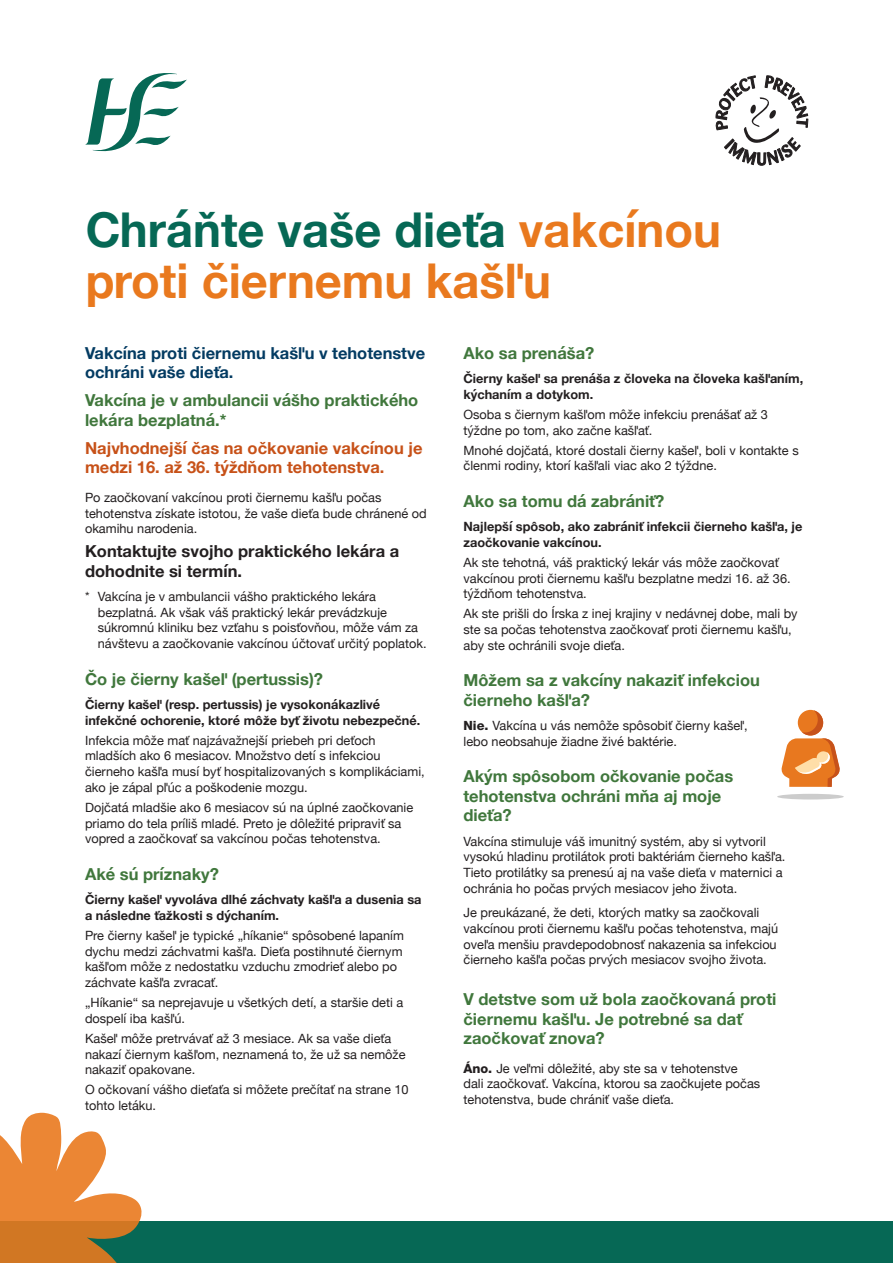
<style>
.page{position:relative;width:893px;height:1263px;background:#fff}
.page>*{position:absolute;margin:0;border:0;box-sizing:border-box;transform-origin:0 0}
.t1{font:700 48px/51px "Helvetica Neue";color:#e9791e}
.t2{font:700 16.5px/19.5px "Helvetica Neue";color:#40773c}
.t3{font:700 16.5px/19.5px "Helvetica Neue";color:#c75118}
.t4{font:700 16.5px/19.5px "Helvetica Neue";color:#033b62}
.t5{font:700 16.5px/19.5px "Helvetica Neue";color:#231f20}
.t6{font:12.75px/15.8px "Helvetica Neue";color:#231f20}
.t7{font:700 12.75px/15.8px "Helvetica Neue";color:#231f20}
.s1{color:#066855}
.s2{font-family:"Helvetica Neue LT Std";font-weight:800}
</style>
<div class="page">
<svg style="left:85px;top:73px;width:102px;height:79px"></svg>
<svg style="left:716px;top:76px;width:92px;height:90px"></svg>
<div style="left:777px;top:794px;width:67px;height:5px;background:#ccc;border-radius:50%"></div>
<svg style="left:781px;top:710px;width:59px;height:77px"></svg>
<div style="left:0;top:1221px;width:893px;height:42px;background:#066855"></div>
<svg style="left:0;top:1113px;width:142px;height:150px"></svg>
<h1 class="t1" style="left:85px;top:205px;width:638px"><span class="s1">Chráňte vaše dieťa</span> vakcínou proti čiernemu kašľu</h1>
<p class="t4" style="left:85px;top:344px;width:342px">Vakcína proti čiernemu kašľu v tehotenstve ochráni vaše dieťa.</p>
<p class="t2" style="left:85px;top:391px;width:335px">Vakcína je v ambulancii vášho praktického lekára bezplatná.*</p>
<p class="t3" style="left:85px;top:439px;width:339px">Najvhodnejší čas na očkovanie vakcínou je medzi 16. až 36. týždňom tehotenstva.</p>
<p class="t6" style="left:85px;top:490px;width:343px">Po zaočkovaní vakcínou proti čiernemu kašľu počas tehotenstva získate istotou, že vaše dieťa bude chránené od okamihu narodenia.</p>
<p class="t5" style="left:85px;top:542px;width:316px">Kontaktujte svojho praktického lekára a dohodnite si termín.</p>
<p class="t6" style="left:98px;top:589px;width:330px;text-indent:-13px">* Vakcína je v ambulancii vášho praktického lekára bezplatná. Ak však váš praktický lekár prevádzkuje súkromnú kliniku bez vzťahu s poisťovňou, môže vám za návštevu a zaočkovanie vakcínou účtovať určitý poplatok.</p>
<p class="t2" style="left:85px;top:669px;width:239px">Čo je čierny kašeľ (pertussis)?</p>
<p class="t7" style="left:85px;top:697px;width:337px">Čierny kašeľ (resp. pertussis) je vysokonákazlivé infekčné ochorenie, ktoré môže byť životu nebezpečné.</p>
<p class="t6" style="left:85px;top:733px;width:341px">Infekcia môže mať najzávažnejší priebeh pri deťoch mladších ako 6 mesiacov. Množstvo detí s infekciou čierneho kašľa musí byť hospitalizovaných s komplikáciami, ako je zápal pľúc a poškodenie mozgu.</p>
<p class="t6" style="left:85px;top:800px;width:330px">Dojčatá mladšie ako 6 mesiacov sú na úplné zaočkovanie priamo do tela príliš mladé. Preto je dôležité pripraviť sa vopred a zaočkovať sa vakcínou počas tehotenstva.</p>
<p class="t2" style="left:85px;top:865px;width:135px">Aké sú príznaky?</p>
<p class="t7" style="left:85px;top:892px;width:338px">Čierny kašeľ vyvoláva dlhé záchvaty kašľa a dusenia sa a následne ťažkosti s dýchaním.</p>
<p class="t6" style="left:85px;top:928px;width:320px">Pre čierny kašeľ je typické „híkanie“ spôsobené lapaním dychu medzi záchvatmi kašľa. Dieťa postihnuté čiernym kašľom môže z nedostatku vzduchu zmodrieť alebo po záchvate kašľa zvracať.</p>
<p class="t6" style="left:85px;top:995px;width:320px">„Híkanie“ sa neprejavuje u všetkých detí, a staršie deti a dospelí iba kašľú.</p>
<p class="t6" style="left:85px;top:1031px;width:322px">Kašeľ môže pretrvávať až 3 mesiace. Ak sa vaše dieťa nakazí čiernym kašľom, neznamená to, že už sa nemôže nakaziť opakovane.</p>
<p class="t6" style="left:85px;top:1083px;width:325px">O očkovaní vášho dieťaťa si môžete prečítať na strane 10 tohto letáku.</p>
<p class="t2" style="left:463px;top:344px;width:132px">Ako sa prenáša?</p>
<p class="t7" style="left:463px;top:371px;width:341px">Čierny kašeľ sa prenáša z človeka na človeka kašľaním, kýchaním a dotykom.</p>
<p class="t6" style="left:463px;top:407px;width:306px">Osoba s čiernym kašľom môže infekciu prenášať až 3 týždne po tom, ako začne kašľať.</p>
<p class="t6" style="left:463px;top:443px;width:337px">Mnohé dojčatá, ktoré dostali čierny kašeľ, boli v kontakte s členmi rodiny, ktorí kašľali viac ako 2 týždne.</p>
<p class="t2" style="left:463px;top:492px;width:202px">Ako sa tomu dá zabrániť?</p>
<p class="t7" style="left:463px;top:519px;width:340px">Najlepší spôsob, ako zabrániť infekcii čierneho kašľa, je zaočkovanie vakcínou.</p>
<p class="t6" style="left:463px;top:555px;width:329px">Ak ste tehotná, váš praktický lekár vás môže zaočkovať vakcínou proti čiernemu kašľu bezplatne medzi 16. až 36. týždňom tehotenstva.</p>
<p class="t6" style="left:463px;top:607px;width:336px">Ak ste prišli do Írska z inej krajiny v nedávnej dobe, mali by ste sa počas tehotenstva zaočkovať proti čiernemu kašľu, aby ste ochránili svoje dieťa.</p>
<p class="t2" style="left:463px;top:671px;width:298px">Môžem sa z vakcíny nakaziť infekciou čierneho kašľa?</p>
<p class="t6" style="left:463px;top:718px;width:286px"><span class="s2">Nie.</span> Vakcína u vás nemôže spôsobiť čierny kašeľ, lebo neobsahuje žiadne živé baktérie.</p>
<p class="t2" style="left:463px;top:767px;width:271px">Akým spôsobom očkovanie počas tehotenstva ochráni mňa aj moje dieťa?</p>
<p class="t6" style="left:463px;top:834px;width:323px">Vakcína stimuluje váš imunitný systém, aby si vytvoril vysokú hladinu protilátok proti baktériám čierneho kašľa.<br>Tieto protilátky sa prenesú aj na vaše dieťa v maternici a ochránia ho počas prvých mesiacov jeho života.</p>
<p class="t6" style="left:463px;top:905px;width:316px">Je preukázané, že deti, ktorých matky sa zaočkovali vakcínou proti čiernemu kašľu počas tehotenstva, majú oveľa menšiu pravdepodobnosť nakazenia sa infekciou čierneho kašľa počas prvých mesiacov svojho života.</p>
<p class="t2" style="left:463px;top:990px;width:314px">V detstve som už bola zaočkovaná proti čiernemu kašľu. Je potrebné sa dať zaočkovať znova?</p>
<p class="t6" style="left:463px;top:1061px;width:298px"><span class="s2">Áno.</span> Je veľmi dôležité, aby ste sa v tehotenstve dali zaočkovať. Vakcína, ktorou sa zaočkujete počas tehotenstva, bude chrániť vaše dieťa.</p>
</div>
